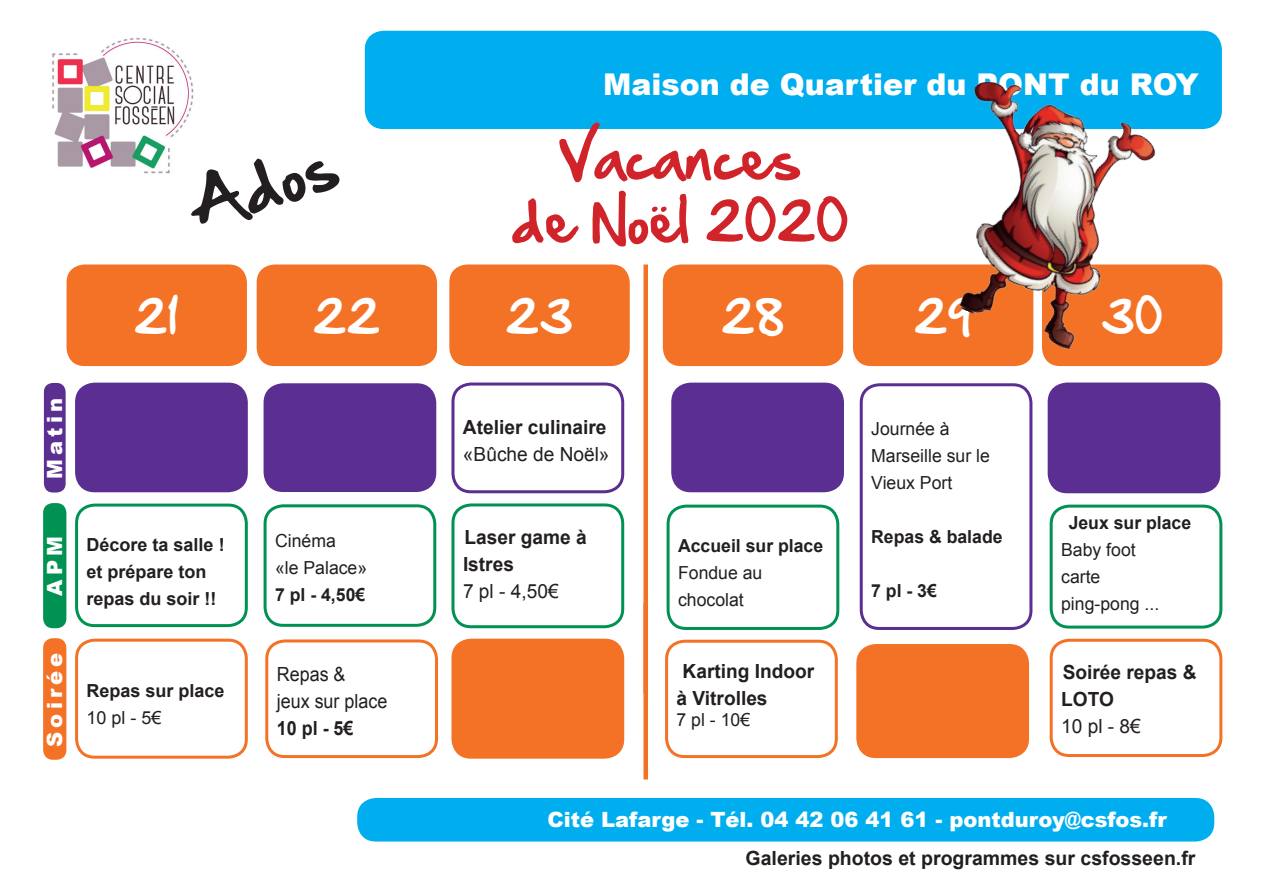
<style>
.page{position:relative;width:1263px;height:893px;background:#fff}
.page>*{position:absolute;margin:0;border:0;box-sizing:border-box;transform-origin:0 0}
.t1{font:60px "Hand Of Sean";color:#231f20}
.t2{font:52.5px/63px "Hand Of Sean";color:#d1232a;text-align:center}
.t3{font:45px "Hand Of Sean";color:#fff}
.t4{font:900 30px "Arial";color:#fff}
.t5{font:900 21px "Arial";color:#fff}
.t6{font:700 19.5px/27px "Arial";color:#231f20}
.t7{font:19.5px "Arial";color:#231f20}
.t8{font:19.5px/27px "Arial";color:#231f20;scale:.92 1}
.t9{font:700 19.5px "Arial";color:#231f20;scale:.92 1}
.t10{font:700 18px/27px "Arial";color:#231f20}
.t11{font:18px/27px "Arial";color:#231f20}
</style>
<div class="page">
<div style="left:366px;top:31px;width:855px;height:97px;background:#00aeef;border-radius:18px"></div>
<div style="left:365px;top:31px;width:857px;height:98px;border:2px solid #00aeef;border-radius:18px"></div>
<div style="left:358px;top:799px;width:855px;height:42px;background:#00aeef;border-radius:18px"></div>
<div style="left:357px;top:798px;width:857px;height:43px;border:2px solid #00aeef;border-radius:18px"></div>
<div style="left:67px;top:264px;width:180px;height:102px;background:#f37226;border-radius:18px"></div>
<div style="left:449px;top:264px;width:181px;height:102px;background:#f37226;border-radius:18px"></div>
<div style="left:75px;top:639px;width:173px;height:120px;border:3px solid #f37226;border-radius:18px"></div>
<div style="left:75px;top:504px;width:173px;height:123px;border:3px solid #009252;border-radius:18px"></div>
<div style="left:77px;top:384px;width:169px;height:107px;background:#5b2e91;border-radius:18px"></div>
<div style="left:75px;top:383px;width:173px;height:109px;border:3px solid #5b2e91;border-radius:18px"></div>
<div style="left:673px;top:384px;width:169px;height:107px;background:#5b2e91;border-radius:18px"></div>
<div style="left:671px;top:383px;width:173px;height:109px;border:3px solid #5b2e91;border-radius:18px"></div>
<div style="left:453px;top:640px;width:170px;height:117px;background:#f37226;border-radius:18px"></div>
<div style="left:451px;top:639px;width:173px;height:120px;border:3px solid #f37226;border-radius:18px"></div>
<div style="left:1050px;top:639px;width:172px;height:118px;border:3px solid #f37226;border-radius:18px"></div>
<div style="left:451px;top:503px;width:173px;height:125px;border:3px solid #009252;border-radius:18px"></div>
<div style="left:451px;top:382px;width:173px;height:111px;border:3px solid #5b2e91;border-radius:18px"></div>
<div style="left:1049px;top:384px;width:170px;height:108px;background:#5b2e91;border-radius:18px"></div>
<div style="left:1048px;top:382px;width:172px;height:111px;border:3px solid #5b2e91;border-radius:18px"></div>
<div style="left:1050px;top:505px;width:172px;height:124px;border:3px solid #009252;border-radius:18px"></div>
<div style="left:265px;top:639px;width:173px;height:119px;border:3px solid #f37226;border-radius:18px"></div>
<div style="left:264px;top:504px;width:172px;height:123px;border:3px solid #009252;border-radius:18px"></div>
<div style="left:265px;top:385px;width:170px;height:105px;background:#5b2e91;border-radius:18px"></div>
<div style="left:264px;top:383px;width:172px;height:109px;border:3px solid #5b2e91;border-radius:18px"></div>
<div style="left:860px;top:383px;width:172px;height:247px;border:3px solid #5b2e91;border-radius:18px"></div>
<div style="left:665px;top:640px;width:173px;height:118px;border:3px solid #f37226;border-radius:18px"></div>
<div style="left:667px;top:505px;width:172px;height:125px;border:3px solid #009252;border-radius:18px"></div>
<div style="left:858px;top:645px;width:169px;height:112px;background:#f37226;border-radius:18px"></div>
<div style="left:856px;top:644px;width:173px;height:114px;border:3px solid #f37226;border-radius:18px"></div>
<div style="left:44px;top:639px;width:22px;height:120px;background:#f37226;border-radius:9px"></div>
<div style="left:43px;top:638px;width:23px;height:122px;border:2px solid #f37226;border-radius:9px"></div>
<div style="left:44px;top:504px;width:22px;height:123px;background:#009252;border-radius:9px"></div>
<div style="left:43px;top:503px;width:23px;height:125px;border:2px solid #009252;border-radius:9px"></div>
<div style="left:44px;top:383px;width:22px;height:109px;background:#5b2e91;border-radius:9px"></div>
<div style="left:257px;top:264px;width:180px;height:102px;background:#f37226;border-radius:18px"></div>
<div style="left:663px;top:264px;width:180px;height:102px;background:#f37226;border-radius:18px"></div>
<div style="left:853px;top:264px;width:180px;height:102px;background:#f37226;border-radius:18px"></div>
<div style="left:1042px;top:264px;width:180px;height:102px;background:#f37226;border-radius:18px"></div>
<div style="left:643px;top:603px;width:5px;height:176px;background:#f37226"></div>
<div style="left:643px;top:264px;width:5px;height:430px;background:#f37226"></div>
<img style="left:874px;top:81px;width:307px;height:282px">
<img style="left:52px;top:37px;width:142px;height:137px">
<h1 class="t1" style="left:172px;top:156px;width:157px;rotate:-17deg">Ados</h1>
<h3 class="t4" style="left:603px;top:63px;width:597px">Maison de Quartier du PONT du ROY</h3>
<h2 class="t2" style="left:511px;top:126px;width:339px">Vacances<br>de Noël 2020</h2>
<h3 class="t3" style="left:134px;top:276px;width:46px">21</h3>
<h3 class="t3" style="left:506px;top:276px;width:68px">23</h3>
<h3 class="t3" style="left:313px;top:276px;width:68px">22</h3>
<h3 class="t3" style="left:722px;top:276px;width:64px">28</h3>
<h3 class="t3" style="left:914px;top:276px;width:59px">29</h3>
<h3 class="t3" style="left:1101px;top:276px;width:63px">30</h3>
<p class="t5" style="left:40px;top:479px;width:82px;rotate:-90deg">Matin</p>
<p class="t5" style="left:40px;top:596px;width:61px;rotate:-90deg">APM</p>
<p class="t5" style="left:40px;top:747px;width:96px;rotate:-90deg">Soirée</p>
<p class="t10" style="left:87px;top:532px;width:140px">Décore ta salle ! et prépare ton repas du soir !!</p>
<p class="t10" style="left:87px;top:677px;width:140px">Repas sur place</p>
<p class="t11" style="left:87px;top:704px;width:77px">10 pl - 5€</p>
<p class="t11" style="left:275px;top:528px;width:94px">Cinéma<br>«le Palace»</p>
<p class="t10" style="left:275px;top:582px;width:92px">7 pl - 4,50€</p>
<p class="t8" style="left:277px;top:661px;width:122px">Repas &amp;<br>jeux sur place</p>
<p class="t9" style="left:277px;top:715px;width:85px">10 pl - 5€</p>
<p class="t6" style="left:463px;top:414px;width:145px">Atelier culinaire</p>
<p class="t7" style="left:463px;top:441px;width:148px">«Bûche de Noël»</p>
<p class="t6" style="left:463px;top:524px;width:125px">Laser game à<br>Istres</p>
<p class="t7" style="left:463px;top:579px;width:97px">7 pl - 4,50€</p>
<p class="t10" style="left:678px;top:533px;width:147px">Accueil sur place</p>
<p class="t11" style="left:678px;top:559px;width:86px">Fondue au chocolat</p>
<p class="t6" style="left:677px;top:659px;width:139px;text-indent:6px">Karting Indoor à Vitrolles</p>
<p class="t11" style="left:677px;top:707px;width:75px">7 pl - 10€</p>
<p class="t11" style="left:871px;top:415px;width:120px">Journée à<br>Marseille sur le<br>Vieux Port</p>
<p class="t10" style="left:871px;top:524px;width:133px">Repas &amp; balade</p>
<p class="t10" style="left:871px;top:578px;width:67px">7 pl - 3€</p>
<p class="t10" style="left:1069px;top:510px;width:124px">Jeux sur place</p>
<p class="t11" style="left:1061px;top:537px;width:100px">Baby foot carte ping-pong ...</p>
<p class="t6" style="left:1061px;top:660px;width:137px">Soirée repas &amp;<br>LOTO</p>
<p class="t7" style="left:1061px;top:714px;width:81px">10 pl - 8€</p>
<p class="t5" style="left:547px;top:804px;width:621px">Cité Lafarge - Tél. 04 42 06 41 61 - pontduroy@csfos.fr</p>
<p class="t6" style="left:746px;top:845px;width:451px">Galeries photos et programmes sur csfosseen.fr</p>
</div>
